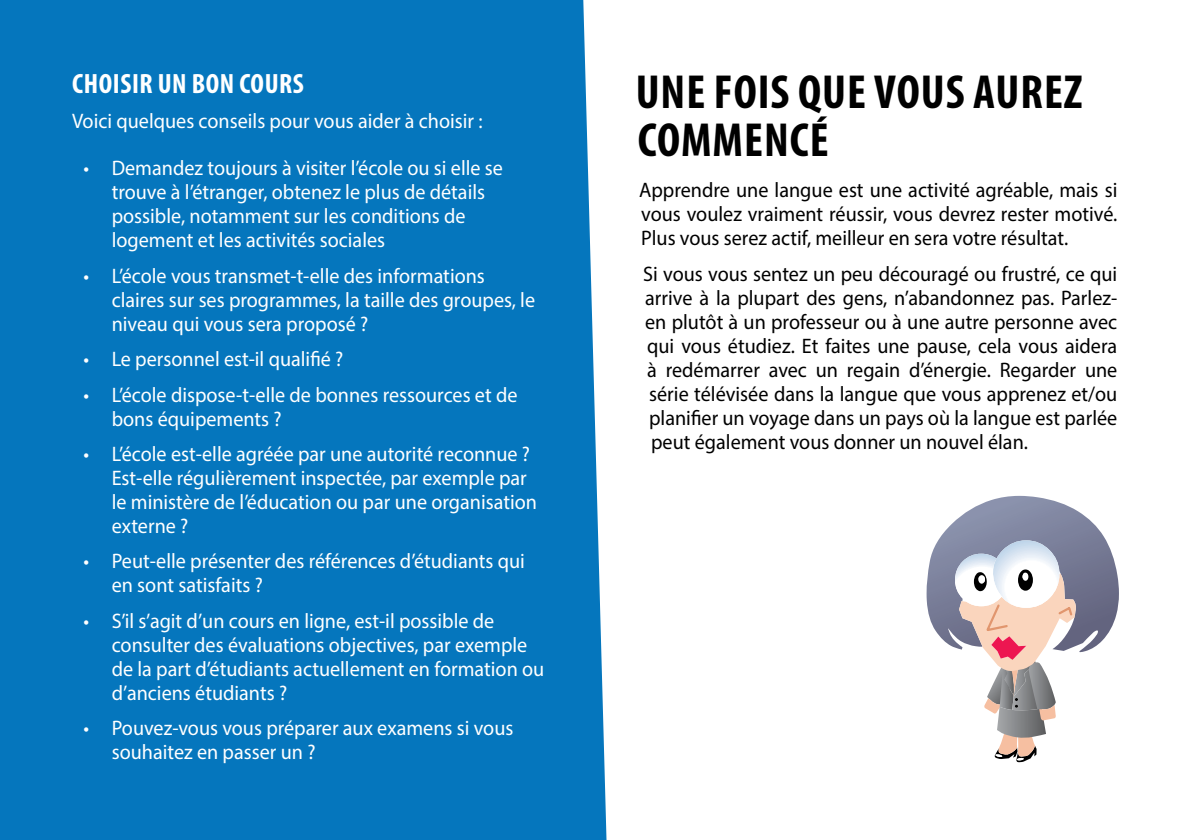
<style>
.page{position:relative;width:1191px;height:840px;background:#fff}
.page>*{position:absolute;margin:0;border:0;box-sizing:border-box;transform-origin:0 0}
.t1{font:700 condensed 48px/48px "Myriad Pro";letter-spacing:.02em;color:#000}
.t2{font:700 condensed 28px "Myriad Pro";letter-spacing:.02em;color:#fff}
.t3{font:21px/24px "Myriad Pro";color:#fff;scale:.96 1}
.t4{font:21px/24px "Myriad Pro";color:#000;text-align:justify;scale:.96 1}
</style>
<div class="page">
<div style="left:0;top:0;width:606px;height:839px;background:#0576bd"></div>
<svg style="left:926px;top:495px;width:193px;height:266px"></svg>
<h2 class="t2" style="left:72px;top:66px;width:233px">CHOISIR UN BON COURS</h2>
<p class="t3" style="left:72px;top:109px;width:429px">Voici quelques conseils pour vous aider à choisir :</p>
<p class="t3" style="left:112px;top:156px;width:409px;text-indent:-28px">• Demandez toujours à visiter l’école ou si elle se trouve à l’étranger, obtenez le plus de détails possible, notamment sur les conditions de logement et les activités sociales</p>
<p class="t3" style="left:112px;top:263px;width:442px;text-indent:-28px">• L’école vous transmet-t-elle des informations claires sur ses programmes, la taille des groupes, le niveau qui vous sera proposé ?</p>
<p class="t3" style="left:83px;top:346px;width:272px">• Le personnel est-il qualifié ?</p>
<p class="t3" style="left:112px;top:382px;width:424px;text-indent:-28px">• L’école dispose-t-elle de bonnes ressources et de bons équipements ?</p>
<p class="t3" style="left:112px;top:441px;width:444px;text-indent:-28px">• L’école est-elle agréée par une autorité reconnue ?<br>Est-elle régulièrement inspectée, par exemple par le ministère de l’éducation ou par une organisation externe ?</p>
<p class="t3" style="left:112px;top:548px;width:432px;text-indent:-28px">• Peut-elle présenter des références d’étudiants qui en sont satisfaits ?</p>
<p class="t3" style="left:112px;top:608px;width:452px;text-indent:-28px">• S’il s’agit d’un cours en ligne, est-il possible de consulter des évaluations objectives, par exemple de la part d’étudiants actuellement en formation ou d’anciens étudiants ?</p>
<p class="t3" style="left:112px;top:715px;width:420px;text-indent:-28px">• Pouvez-vous vous préparer aux examens si vous souhaitez en passer un ?</p>
<h1 class="t1" style="left:635px;top:67px;width:448px">UNE FOIS QUE VOUS AUREZ<br>COMMENCÉ</h1>
<p class="t4" style="left:639px;top:178px;width:499px">Apprendre une langue est une activité agréable, mais si vous voulez vraiment réussir, vous devrez rester motivé.<br>Plus vous serez actif, meilleur en sera votre résultat.</p>
<p class="t4" style="left:643px;top:261px;width:495px">Si vous vous sentez un peu découragé ou frustré, ce qui arrive à la plupart des gens, n’abandonnez pas. Parlez&shy;en plutôt à un professeur ou à une autre personne avec qui vous étudiez. Et faites une pause, cela vous aidera à redémarrer avec un regain d’énergie. Regarder une série télévisée dans la langue que vous apprenez et/ou planifier un voyage dans un pays où la langue est parlée peut également vous donner un nouvel élan.</p>
</div>
